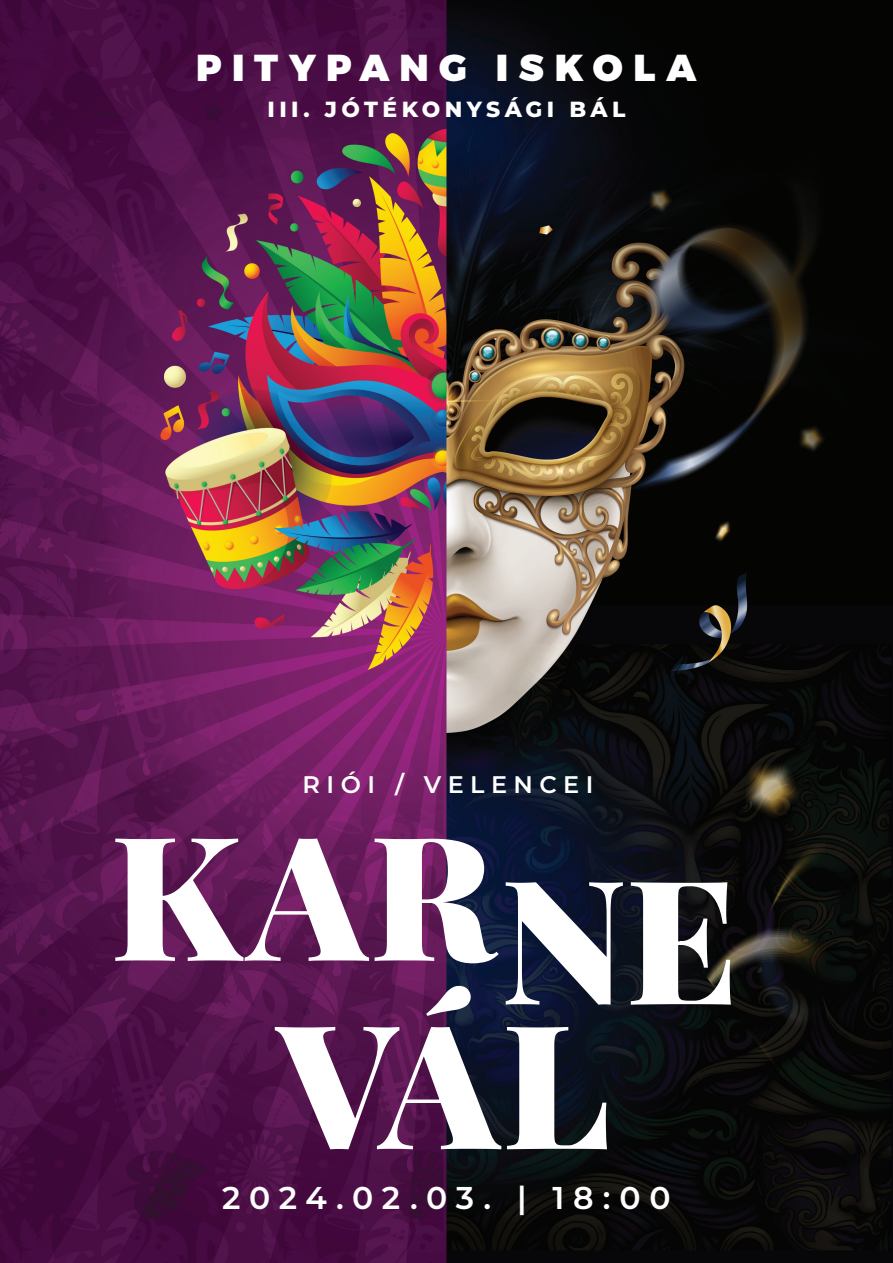
<style>
.page{position:relative;width:893px;height:1263px;background:#fff}
.page>*{position:absolute;margin:0;border:0;box-sizing:border-box;transform-origin:0 0}
.t1{font:900 172.8px/144.6px "Playfair Display";letter-spacing:.01em;color:#fff}
.t2{font:900 37.5px "Montserrat";letter-spacing:.27em;color:#fff}
.t3{font:600 31.5px "Montserrat";letter-spacing:.265em;color:#fff}
.t4{font:600 24px "Montserrat";letter-spacing:.27em;color:#fff}
.t5{font:800 21.9px "Montserrat";letter-spacing:.205em;color:#fff}
</style>
<div class="page">
<img style="left:0;top:0;width:893px;height:1263px">
<h2 class="t2" style="left:196px;top:44px;width:502px">PITYPANG ISKOLA</h2>
<p class="t5" style="left:267px;top:93px;width:360px">III. JÓTÉKONYSÁGI BÁL</p>
<p class="t4" style="left:303px;top:767px;width:292px">RIÓI / VELENCEI</p>
<h1 class="t1" style="left:110px;top:809px;width:385px">KAR</h1>
<h1 class="t1" style="left:278px;top:853px;width:462px;text-indent:223px">NE<br>VÁL</h1>
<h3 class="t3" style="left:222px;top:1175px;width:450px">2024.02.03. | 18:00</h3>
</div>
